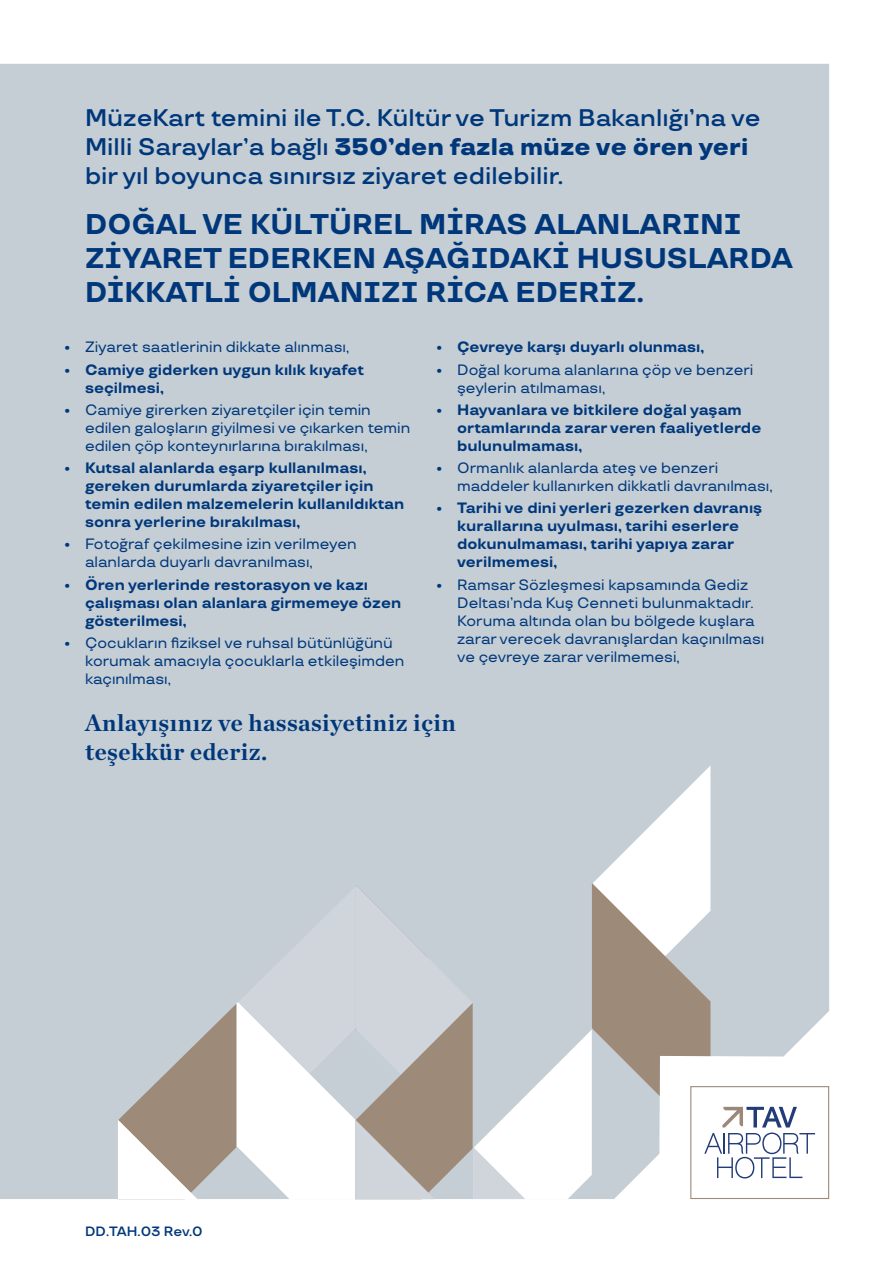
<style>
.page{position:relative;width:893px;height:1263px;background:#fff}
.page>*{position:absolute;margin:0;border:0;box-sizing:border-box;transform-origin:0 0}
.t1{font:700 28.5px/34.2px "TT Travels";color:#00377b}
.t2{font:600 24px/28.8px "TT Travels";color:#00377b}
.t3{font:700 24px/28.8px "Chronicle Deck";letter-spacing:.02em;color:#00377b}
.t4{font:500 15px/18px "TT Travels";color:#00377b}
.t5{font:700 15px/18px "TT Travels";color:#00377b}
.t6{font:600 13.5px "TT Travels";letter-spacing:-.01em;color:#00377b}
.s1{font-weight:800}
.s2{font-weight:900}
</style>
<div class="page">
<div style="left:0;top:64px;width:829px;height:1135px;background:#c4ced4"></div>
<svg style="left:118px;top:765px;width:711px;height:434px"></svg>
<h2 class="t2" style="left:85px;top:104px;width:677px">MüzeKart temini ile T.C. Kültür ve Turizm Bakanlığı’na ve<br>Milli Saraylar’a bağlı <span class="s1">350’den fazla müze ve ören yeri </span>bir yıl boyunca sınırsız ziyaret edilebilir.</h2>
<h1 class="t1" style="left:85px;top:208px;width:709px">DOĞAL VE KÜLTÜREL MİRAS ALANLARINI<br>ZİYARET EDERKEN AŞAĞIDAKİ HUSUSLARDA<br>DİKKATLİ OLMANIZI RİCA EDERİZ.</h1>
<p class="t4" style="left:64px;top:338px;width:287px"><span class="s2">•</span> Ziyaret saatlerinin dikkate alınması,</p>
<p class="t5" style="left:85px;top:361px;width:281px;text-indent:-21px"><span class="s2">•</span> Camiye giderken uygun kılık kıyafet seçilmesi,</p>
<p class="t4" style="left:85px;top:401px;width:327px;text-indent:-21px"><span class="s2">•</span> Camiye girerken ziyaretçiler için temin edilen galoşların giyilmesi ve çıkarken temin edilen çöp konteynırlarına bırakılması,</p>
<p class="t5" style="left:85px;top:459px;width:321px;text-indent:-21px"><span class="s2">•</span> Kutsal alanlarda eşarp kullanılması, gereken durumlarda ziyaretçiler için temin edilen malzemelerin kullanıldıktan sonra yerlerine bırakılması,</p>
<p class="t4" style="left:85px;top:535px;width:273px;text-indent:-21px"><span class="s2">•</span> Fotoğraf çekilmesine izin verilmeyen alanlarda duyarlı davranılması,</p>
<p class="t5" style="left:85px;top:576px;width:318px;text-indent:-21px"><span class="s2">•</span> Ören yerlerinde restorasyon ve kazı çalışması olan alanlara girmemeye özen gösterilmesi,</p>
<p class="t4" style="left:85px;top:634px;width:321px;text-indent:-21px"><span class="s2">•</span> Çocukların fiziksel ve ruhsal bütünlüğünü korumak amacıyla çocuklarla etkileşimden kaçınılması,</p>
<p class="t5" style="left:436px;top:338px;width:270px"><span class="s2">•</span> Çevreye karşı duyarlı olunması,</p>
<p class="t4" style="left:457px;top:361px;width:298px;text-indent:-21px"><span class="s2">•</span> Doğal koruma alanlarına çöp ve benzeri şeylerin atılmaması,</p>
<p class="t5" style="left:457px;top:401px;width:306px;text-indent:-21px"><span class="s2">•</span> Hayvanlara ve bitkilere doğal yaşam ortamlarında zarar veren faaliyetlerde bulunulmaması,</p>
<p class="t4" style="left:457px;top:459px;width:317px;text-indent:-21px"><span class="s2">•</span> Ormanlık alanlarda ateş ve benzeri maddeler kullanırken dikkatli davranılması,</p>
<p class="t5" style="left:457px;top:499px;width:307px;text-indent:-21px"><span class="s2">•</span> Tarihi ve dini yerleri gezerken davranış kurallarına uyulması, tarihi eserlere dokunulmaması, tarihi yapıya zarar verilmemesi,</p>
<p class="t4" style="left:457px;top:576px;width:309px;text-indent:-21px"><span class="s2">•</span> Ramsar Sözleşmesi kapsamında Gediz Deltası’nda Kuş Cenneti bulunmaktadır.<br>Koruma altında olan bu bölgede kuşlara zarar verecek davranışlardan kaçınılması ve çevreye zarar verilmemesi,</p>
<h2 class="t3" style="left:85px;top:707px;width:372px">Anlayışınız ve hassasiyetiniz için teşekkür ederiz.</h2>
<p class="t6" style="left:85px;top:1223px;width:119px">DD.TAH.03 Rev.0</p>
</div>
